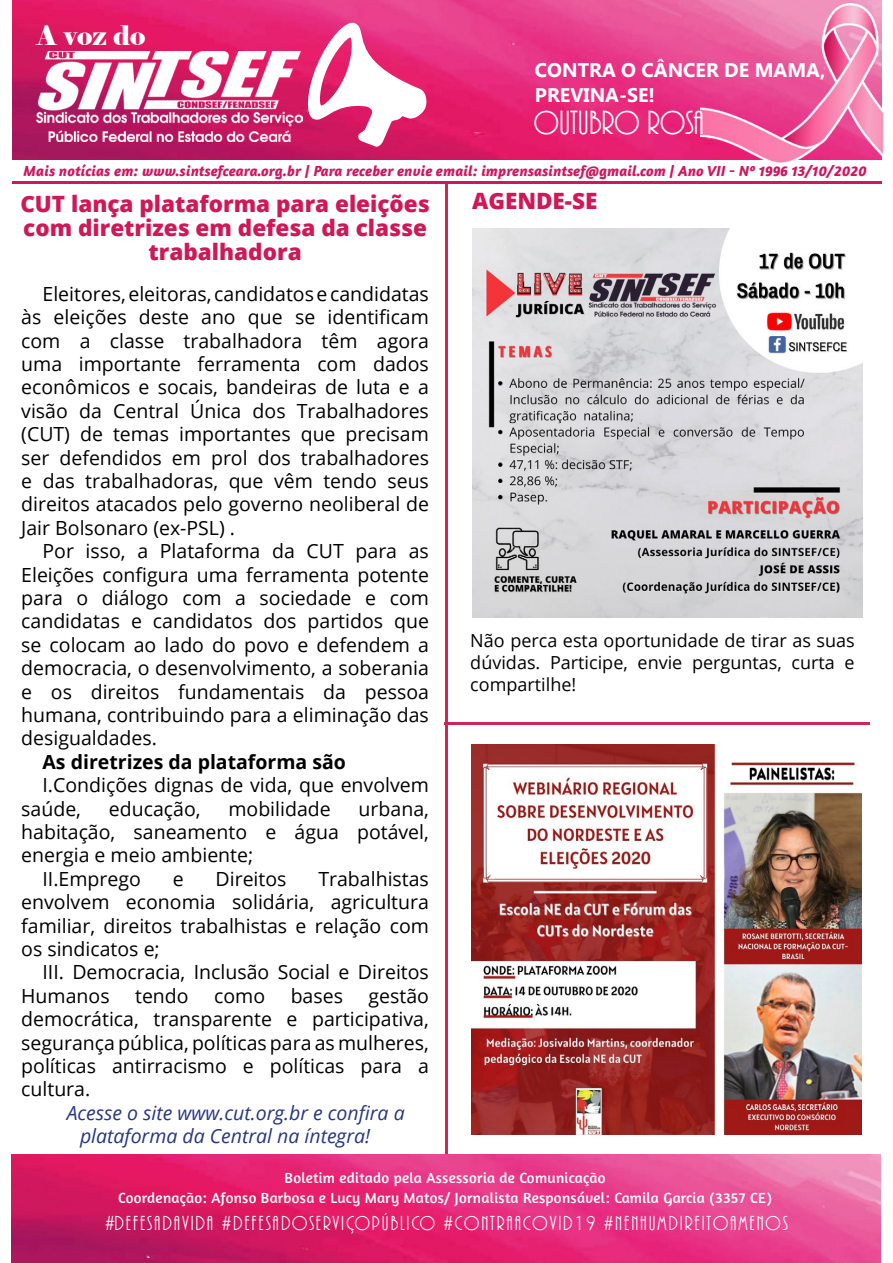
<style>
.page{position:relative;width:893px;height:1263px;background:#fff}
.page>*{position:absolute;margin:0;border:0;box-sizing:border-box;transform-origin:0 0}
.t1{font:34.8px "ARBONNIE";color:#fff}
.t2{font:26.85px "Elephant";color:#fff}
.t3{font:800 22.5px/24px "Open Sans";color:#cf1956;text-align:center}
.t4{font:21px "ARBONNIE";letter-spacing:.09em;color:#fff}
.t5{font:700 19.65px/25.5px "Myanmar Text";color:#fff}
.t6{font:19.5px/23.4px "Open Sans";color:#000;text-align:justify}
.t7{font:italic 19.5px/23.4px "Open Sans";color:#283583}
.t8{font:700 19.5px "Open Sans";color:#000}
.t9{font:18px/21.6px "Open Sans";color:#000;text-align:justify}
.t10{font:15px/19.5px "Amaranth";letter-spacing:.02em;color:#fff;text-align:center}
.t11{font:italic 700 15px "Amaranth";letter-spacing:.01em;color:#cf1760}
</style>
<div class="page">
<hr style="left:445px;top:181px;width:2px;height:974px;background:#d02559">
<img style="left:12px;top:1154px;width:869px;height:109px">
<img style="left:13px;top:0;width:869px;height:159px">
<svg style="left:305px;top:20px;width:123px;height:128px"></svg>
<img style="left:37px;top:51px;width:265px;height:90px">
<hr style="left:13px;top:181px;width:869px;height:2px;background:#cf1760">
<img style="left:701px;top:4px;width:182px;height:159px">
<hr style="left:445px;top:722px;width:425px;height:3px;background:#d02559">
<img style="left:473px;top:229px;width:389px;height:389px">
<img style="left:472px;top:745px;width:389px;height:389px">
<h2 class="t2" style="left:37px;top:18px;width:110px">A voz do</h2>
<p class="t5" style="left:535px;top:57px;width:292px">CONTRA O CÂNCER DE MAMA,<br>PREVINA-SE!</p>
<h1 class="t1" style="left:534px;top:105px;width:172px">OUTUBRO ROSA</h1>
<p class="t11" style="left:24px;top:162px;width:845px">Mais notícias em: www.sintsefceara.org.br | Para receber envie email: imprensasintsef@gmail.com | Ano VII - Nº 1996 13/10/2020</p>
<p class="t3" style="left:20px;top:190px;width:411px">CUT lança plataforma para eleições com diretrizes em defesa da classe trabalhadora</p>
<p class="t6" style="left:21px;top:281px;width:409px;text-indent:21px">Eleitores, eleitoras, candidatos e candidatas às eleições deste ano que se identificam com a classe trabalhadora têm agora uma importante ferramenta com dados econômicos e socais, bandeiras de luta e a visão da Central Única dos Trabalhadores (CUT) de temas importantes que precisam ser defendidos em prol dos trabalhadores e das trabalhadoras, que vêm tendo seus direitos atacados pelo governo neoliberal de Jair Bolsonaro (ex-PSL) .</p>
<p class="t6" style="left:21px;top:539px;width:409px;text-indent:21px">Por isso, a Plataforma da CUT para as Eleições configura uma ferramenta potente para o diálogo com a sociedade e com candidatas e candidatos dos partidos que se colocam ao lado do povo e defendem a democracia, o desenvolvimento, a soberania e os direitos fundamentais da pessoa humana, contribuindo para a eliminação das desigualdades.</p>
<p class="t8" style="left:43px;top:748px;width:305px">As diretrizes da plataforma são</p>
<p class="t6" style="left:21px;top:773px;width:409px;text-indent:21px">I.Condições dignas de vida, que envolvem saúde,</p>
<p class="t6" style="left:109px;top:796px;width:93px">educação,</p>
<p class="t6" style="left:228px;top:796px;width:104px">mobilidade</p>
<p class="t6" style="left:359px;top:796px;width:72px">urbana,</p>
<p class="t6" style="left:21px;top:820px;width:409px">habitação, saneamento e água potável,</p>
<p class="t6" style="left:21px;top:843px;width:233px">energia e meio ambiente;</p>
<p class="t6" style="left:43px;top:866px;width:100px">II.Emprego</p>
<p class="t6" style="left:173px;top:866px;width:12px">e</p>
<p class="t6" style="left:216px;top:866px;width:72px">Direitos</p>
<p class="t6" style="left:21px;top:866px;width:409px;text-indent:297px">Trabalhistas envolvem economia solidária, agricultura familiar, direitos trabalhistas e relação com os sindicatos e;</p>
<p class="t6" style="left:21px;top:960px;width:409px;text-indent:21px">III. Democracia, Inclusão Social e Direitos<br>Humanos</p>
<p class="t6" style="left:135px;top:983px;width:55px">tendo</p>
<p class="t6" style="left:214px;top:983px;width:52px">como</p>
<p class="t6" style="left:291px;top:983px;width:54px">bases</p>
<p class="t6" style="left:21px;top:983px;width:409px;text-indent:347px">gestão democrática, transparente e participativa, segurança pública, políticas para as mulheres, políticas antirracismo e políticas para a cultura.</p>
<p class="t7" style="left:80px;top:1100px;width:326px;text-indent:-13px">Acesse o site www.cut.org.br e confira a plataforma da Central na íntegra!</p>
<p class="t3" style="left:472px;top:188px;width:127px">AGENDE-SE</p>
<p class="t9" style="left:470px;top:630px;width:386px">Não perca esta oportunidade de tirar as suas dúvidas. Participe, envie perguntas, curta e compartilhe!</p>
<p class="t10" style="left:118px;top:1168px;width:655px">Boletim editado pela Assessoria de Comunicação<br>Coordenação: Afonso Barbosa e Lucy Mary Matos/ Jornalista Responsável: Camila Garcia (3357 CE)</p>
<p class="t4" style="left:105px;top:1212px;width:684px">#DEFESADAVIDA #DEFESADOSERVIÇOPÚBLICO #CONTRAACOVID19 #NENHUMDIREITOAMENOS</p>
</div>
